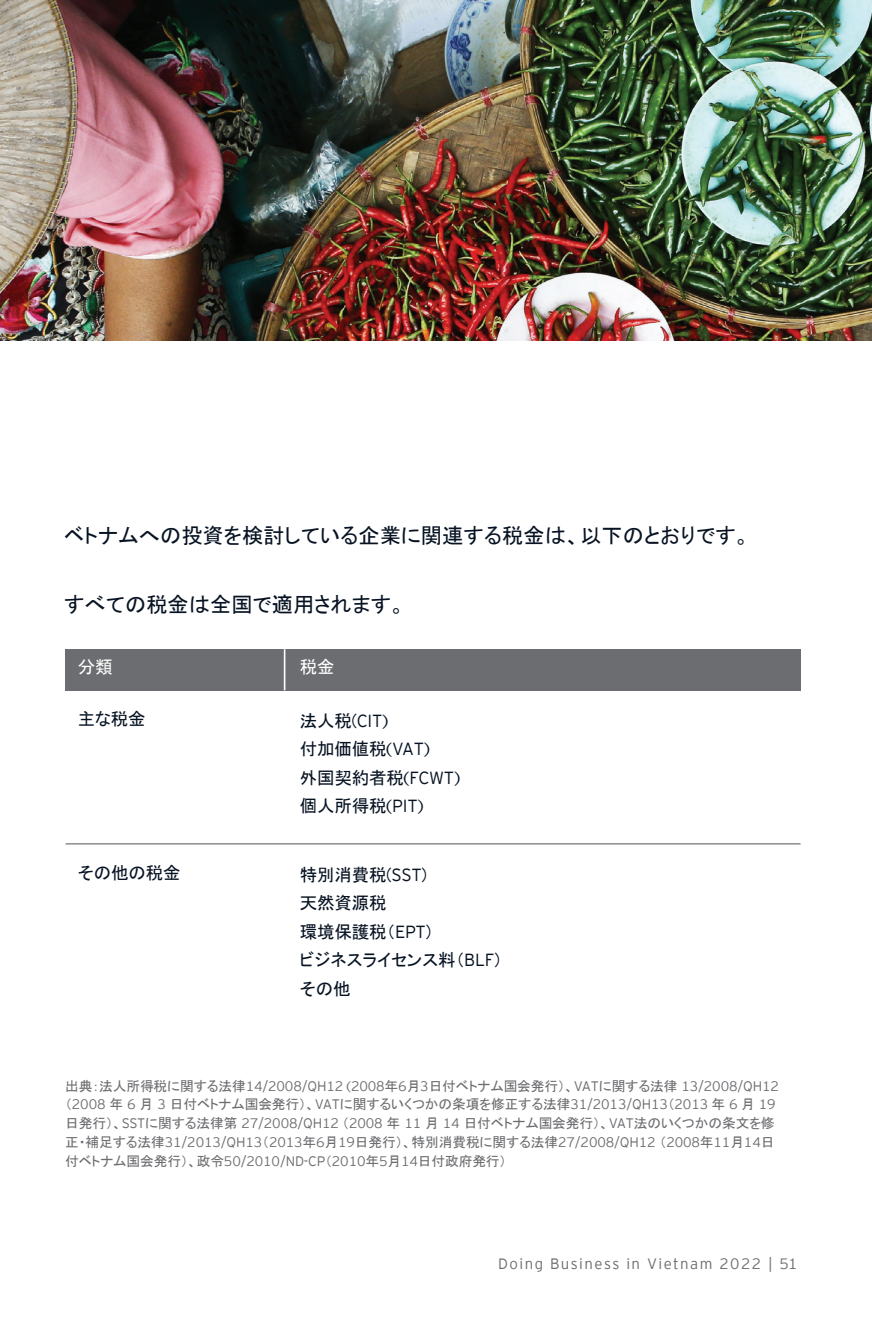
<style>
.page{position:relative;width:872px;height:1319px;background:#fff}
.page>*{position:absolute;margin:0;border:0;box-sizing:border-box;transform-origin:0 0}
.t1{font:21.25px "MS P Gothic";color:#071322}
.t2{font:17.5px/28.5px "MS P Gothic";letter-spacing:-.01em;color:#071322}
.t3{font:300 17.5px/28.5px "EY Interstate";letter-spacing:-.01em;color:#071322}
.t4{font:17.5px "MS P Gothic";color:#fff}
.t5{font:300 15px "EY Interstate";letter-spacing:.1em;color:#6c6d70}
.t6{font:13.75px/18.8px "MS P Gothic";letter-spacing:-.01em;color:#6c6d70}
.t7{font:300 13.75px "EY Interstate";letter-spacing:-.01em;color:#6c6d70}
.s1{font-family:"MS P Gothic";font-weight:400}
.s2{font-family:"EY Interstate";font-weight:300}
</style>
<div class="page">
<img style="left:0;top:0;width:872px;height:340px">
<div style="left:66px;top:649px;width:218px;height:41px;background:#6c6d70"></div>
<div style="left:282px;top:649px;width:518px;height:41px;background:#6c6d70"></div>
<hr style="left:66px;top:843px;width:734px;height:1px;background:#6c6d70">
<hr style="left:284px;top:649px;width:1px;height:41px;background:#fff">
<h1 class="t1" style="left:64px;top:524px;width:687px">ベトナムへの投資を検討している企業に関連する税金は、以下のとおりです。</h1>
<h1 class="t1" style="left:64px;top:593px;width:342px">すべての税金は全国で適用されます。</h1>
<p class="t4" style="left:78px;top:658px;width:36px">分類</p>
<p class="t4" style="left:300px;top:658px;width:36px">税金</p>
<p class="t2" style="left:78px;top:703px;width:69px">主な税金</p>
<p class="t3" style="left:300px;top:705px;width:162px"><span class="s1">法人税(</span>（CIT)<br><span class="s1">付加価値税</span>（(VAT)<br><span class="s1">外国契約者税</span>（(FCWT)<span class="s1">個人所得税</span>（(PIT)</p>
<p class="t2" style="left:78px;top:858px;width:104px">その他の税金</p>
<p class="t2" style="left:300px;top:860px;width:201px">特別消費税(<span class="s2">SST</span>)<br>天然資源税<br>環境保護税（<span class="s2">EPT</span>)<br>ビジネスライセンス料（<span class="s2">BLF</span>)その他</p>
<p class="t7" style="left:65px;top:1075px;width:715px"><span class="s1">出典：法人所得税に関する法律</span>14/2008/QH12 (（2008<span class="s1">年</span>6<span class="s1">月</span>3<span class="s1">日付ベトナム国会発行）、</span>VAT<span class="s1">に関する法律</span> 13/2008/QH12</p>
<p class="t6" style="left:65px;top:1094px;width:712px">（<span class="s2">2008</span> 年 <span class="s2">6</span> 月 <span class="s2">3</span> 日付ベトナム国会発行）、<span class="s2">VAT</span>に関するいくつかの条項を修正する法律<span class="s2">31/2013/QH13</span>（<span class="s2">2013</span> 年 <span class="s2">6</span> 月 <span class="s2">19</span>日発行）、<span class="s2">SST</span>に関する法律第 <span class="s2">27/2008/QH12</span> （<span class="s2">2008</span> 年 <span class="s2">11</span> 月 <span class="s2">14</span> 日付ベトナム国会発行）、<span class="s2">VAT</span>法のいくつかの条文を修</p>
<p class="t7" style="left:65px;top:1131px;width:711px"><span class="s1">正・補足する法律</span>31/2013/QH13<span class="s1">（</span>2013<span class="s1">年</span>6<span class="s1">月</span>19<span class="s1">日発行）、特別消費税に関する法律</span>27/2008/QH12 <span class="s1">（</span>2008<span class="s1">年</span>11<span class="s1">月</span>14<span class="s1">日</span></p>
<p class="t6" style="left:65px;top:1151px;width:443px">付ベトナム国会発行）、政令<span class="s2">50/2010/ND-CP</span>（<span class="s2">2010</span>年<span class="s2">5</span>月<span class="s2">14</span>日付政府発行）</p>
<p class="t5" style="left:498px;top:1252px;width:301px">Doing Business in Vietnam 2022 | 51</p>
</div>
